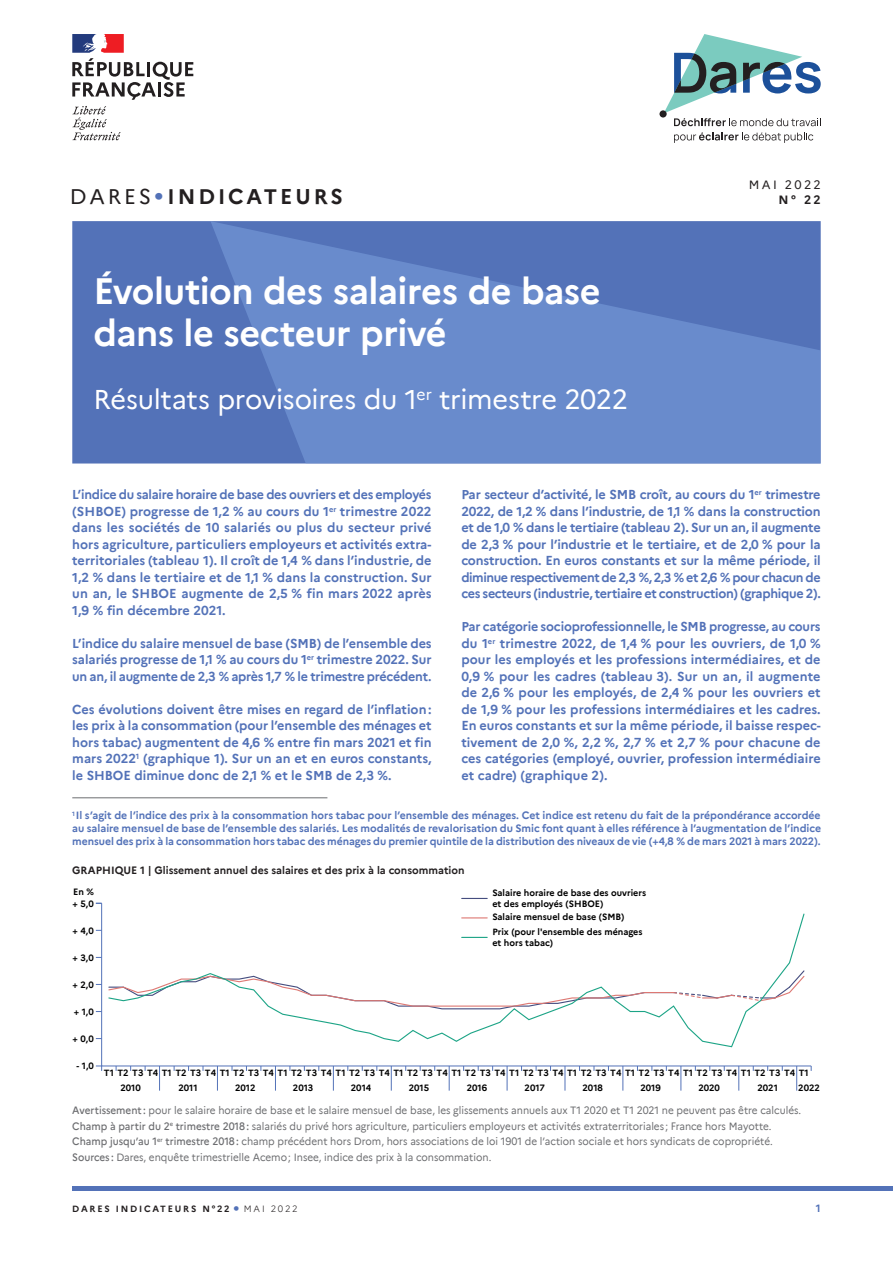
<style>
.page{position:relative;width:893px;height:1263px;background:#fff}
.page>*{position:absolute;margin:0;border:0;box-sizing:border-box;transform-origin:0 0}
.t1{font:700 36px/42px "Marianne";letter-spacing:-.015em;color:#fff}
.t2{font:27px "Marianne";letter-spacing:-.015em;color:#fff}
.t3{font:700 21px "Marianne";letter-spacing:.14em;color:#231f20}
.t4{font:700 12.75px/16.5px "Marianne";color:#5372b8;text-align:justify}
.t5{font:12px "Marianne";letter-spacing:.2em;color:#231f20}
.t6{font:700 12px "Marianne";color:#231f20}
.t7{font:10.5px/15.6px "Marianne";color:#6c6d70;scale:.95 1}
.t8{font:700 10.5px/12.8px "Marianne";letter-spacing:-.005em;color:#5372b8;text-align:justify}
.t9{font:700 10.5px "Marianne";color:#231f20}
.t10{font:700 9px/10.8px "Marianne";color:#000001}
.t11{font:700 9px "Marianne";letter-spacing:.2em;color:#231f20}
.s1{font-weight:400}
.s2{font-weight:400;font-size:27px;color:#5372b8}
.s3{font-weight:500}
.s4{font-weight:300;font-size:21px;color:#5372b8}
.s5{font-weight:300}
</style>
<div class="page">
<div style="left:659px;top:110px;width:8px;height:8px;background:#231f20;border-radius:50%"></div>
<svg style="left:674px;top:132px;width:139px;height:11px"></svg>
<svg style="left:664px;top:34px;width:157px;height:92px"></svg>
<svg style="left:72px;top:106px;width:49px;height:34px"></svg>
<svg style="left:72px;top:34px;width:121px;height:66px"></svg>
<div style="left:72px;top:1186px;width:821px;height:5px;background:#5372b8"></div>
<div style="left:72px;top:221px;width:138px;height:242px;background:#5372b8"></div>
<svg style="left:210px;top:221px;width:611px;height:242px;fill:#698bcc"></svg>
<hr style="left:72px;top:797px;width:255px;height:1px;background:#6c6d70">
<svg style="left:462px;top:898px;width:25px;height:1px"></svg>
<svg style="left:796px;top:1066px;width:1px;height:25px"></svg>
<svg style="left:739px;top:1066px;width:1px;height:25px"></svg>
<svg style="left:681px;top:1066px;width:1px;height:25px"></svg>
<svg style="left:623px;top:1066px;width:1px;height:25px"></svg>
<svg style="left:565px;top:1066px;width:1px;height:25px"></svg>
<svg style="left:507px;top:1066px;width:1px;height:25px"></svg>
<svg style="left:449px;top:1066px;width:1px;height:25px"></svg>
<svg style="left:391px;top:1066px;width:1px;height:25px"></svg>
<svg style="left:333px;top:1066px;width:1px;height:25px"></svg>
<svg style="left:275px;top:1066px;width:1px;height:25px"></svg>
<svg style="left:217px;top:1066px;width:1px;height:25px"></svg>
<svg style="left:159px;top:1066px;width:1px;height:25px"></svg>
<svg style="left:101px;top:903px;width:710px;height:163px"></svg>
<svg style="left:108px;top:913px;width:697px;height:135px"></svg>
<svg style="left:108px;top:969px;width:697px;height:41px"></svg>
<p class="t5" style="left:749px;top:176px;width:73px">MAI 2022</p>
<h3 class="t3" style="left:70px;top:180px;width:274px"><span class="s1">DARES</span><span class="s2">•</span>INDICATEURS</h3>
<p class="t6" style="left:779px;top:191px;width:44px">N° 22</p>
<h1 class="t1" style="left:94px;top:267px;width:509px">Évolution des salaires de base dans le secteur privé</h1>
<h2 class="t2" style="left:94px;top:378px;width:536px">Résultats provisoires du 1<sup>er</sup> trimestre 2022</h2>
<p class="t4" style="left:72px;top:485px;width:361px">L’indice du salaire horaire de base des ouvriers et des employés (SHBOE) progresse de 1,2 % au cours du 1<sup>er</sup> trimestre 2022 dans les sociétés de 10 salariés ou plus du secteur privé hors agriculture, particuliers employeurs et activités extra&shy;territoriales (tableau 1). Il croît de 1,4 % dans l’industrie, de 1,2 % dans le tertiaire et de 1,1 % dans la construction. Sur un an, le SHBOE augmente de 2,5 % fin mars 2022 après 1,9 % fin décembre 2021.</p>
<p class="t4" style="left:72px;top:634px;width:361px">L’indice du salaire mensuel de base (SMB) de l’ensemble des salariés progresse de 1,1 % au cours du 1<sup>er</sup> trimestre 2022. Sur un an, il augmente de 2,3 % après 1,7 % le trimestre précédent.</p>
<p class="t4" style="left:72px;top:700px;width:361px">Ces évolutions doivent être mises en regard de l’inflation: les prix à la consommation (pour l’ensemble des ménages et hors tabac) augmentent de 4,6 % entre fin mars 2021 et fin mars 2022<sup>1</sup> (graphique 1). Sur un an et en euros constants, le SHBOE diminue donc de 2,1 % et le SMB de 2,3 %.</p>
<p class="t8" style="left:72px;top:808px;width:750px"><sup>1</sup>Il s’agit de l’indice des prix à la consommation hors tabac pour l’ensemble des ménages. Cet indice est retenu du fait de la prépondérance accordée au salaire mensuel de base de l’ensemble des salariés. Les modalités de revalorisation du Smic font quant à elles référence à l’augmentation de l’indice mensuel des prix à la consommation hors tabac des ménages du premier quintile de la distribution des niveaux de vie (+4,8 % de mars 2021 à mars 2022).</p>
<p class="t4" style="left:461px;top:485px;width:361px">Par secteur d’activité, le SMB croît, au cours du 1<sup>er</sup> trimestre 2022, de 1,2 % dans l’industrie, de 1,1 % dans la construction et de 1,0 % dans le tertiaire (tableau 2). Sur un an, il augmente de 2,3 % pour l’industrie et le tertiaire, et de 2,0 % pour la construction. En euros constants et sur la même période, il diminue respectivement de 2,3 %, 2,3 % et 2,6 % pour chacun de ces secteurs (industrie, tertiaire et construction) (graphique 2).</p>
<p class="t4" style="left:461px;top:617px;width:361px">Par catégorie socioprofessionnelle, le SMB progresse, au cours du 1<sup>er</sup> trimestre 2022, de 1,4 % pour les ouvriers, de 1,0 % pour les employés et les professions intermédiaires, et de 0,9 % pour les cadres (tableau 3). Sur un an, il augmente de 2,6 % pour les employés, de 2,4 % pour les ouvriers et de 1,9 % pour les professions intermédiaires et les cadres.<br>En euros constants et sur la même période, il baisse respec&shy;tivement de 2,0 %, 2,2 %, 2,7 % et 2,7 % pour chacune de ces catégories (employé, ouvrier, profession intermédiaire et cadre) (graphique 2).</p>
<p class="t9" style="left:72px;top:862px;width:394px">GRAPHIQUE 1 | Glissement annuel des salaires et des prix à la consommation</p>
<p class="t10" style="left:73px;top:886px;width:22px">En %</p>
<p class="t10" style="left:73px;top:897px;width:23px">+ 5,0</p>
<p class="t10" style="left:73px;top:924px;width:23px">+ 4,0</p>
<p class="t10" style="left:73px;top:951px;width:23px">+ 3,0</p>
<p class="t10" style="left:73px;top:978px;width:23px">+ 2,0</p>
<p class="t10" style="left:74px;top:1005px;width:21px">+ 1,0</p>
<p class="t10" style="left:73px;top:1032px;width:23px">+ 0,0</p>
<p class="t10" style="left:492px;top:887px;width:155px">Salaire horaire de base des ouvriers et des employés (SHBOE)</p>
<p class="t10" style="left:492px;top:909px;width:152px;line-height:14.5px">Salaire mensuel de base (SMB)<br>Prix (pour l'ensemble des ménages</p>
<p class="t10" style="left:492px;top:936px;width:62px">et hors tabac)</p>
<p class="t10" style="left:77px;top:1060px;width:19px">- 1,0</p>
<p class="t10" style="left:120px;top:1065px;width:690px;line-height:14.4px;text-indent:-17px">T1 T2 T3 T4 T1 T2 T3 T4 T1 T2 T3 T4 T1 T2 T3 T4 T1 T2 T3 T4 T1 T2 T3 T4 T1 T2 T3 T4 T1 T2 T3 T4 T1 T2 T3 T4 T1 T2 T3 T4 T1 T2 T3 T4 T1 T2 T3 T4 T1<br>2010</p>
<p class="t10" style="left:178px;top:1081px;width:21px">2011</p>
<p class="t10" style="left:235px;top:1081px;width:22px">2012</p>
<p class="t10" style="left:293px;top:1081px;width:22px">2013</p>
<p class="t10" style="left:351px;top:1081px;width:22px">2014</p>
<p class="t10" style="left:409px;top:1081px;width:22px">2015</p>
<p class="t10" style="left:467px;top:1081px;width:22px">2016</p>
<p class="t10" style="left:525px;top:1081px;width:22px">2017</p>
<p class="t10" style="left:582px;top:1081px;width:22px">2018</p>
<p class="t10" style="left:640px;top:1081px;width:22px">2019</p>
<p class="t10" style="left:698px;top:1081px;width:23px">2020</p>
<p class="t10" style="left:757px;top:1081px;width:22px">2021</p>
<p class="t10" style="left:798px;top:1081px;width:23px">2022</p>
<p class="t7" style="left:72px;top:1102px;width:769px"><span class="s3">Avertissement :</span> pour le salaire horaire de base et le salaire mensuel de base, les glissements annuels aux T1 2020 et T1 2021 ne peuvent pas être calculés.<br><span class="s3">Champ à partir du 2</span><sup>e</sup> <span class="s3">trimestre 2018:</span> salariés du privé hors agriculture, particuliers employeurs et activités extraterritoriales ; France hors Mayotte.<br><span class="s3">Champ jusqu’au 1</span><sup>er</sup> <span class="s3">trimestre 2018:</span> champ précédent hors Drom, hors associations de loi 1901 de l’action sociale et hors syndicats de copropriété.<br><span class="s3">Sources :</span> Dares, enquête trimestrielle Acemo; Insee, indice des prix à la consommation.</p>
<p class="t11" style="left:72px;top:1202px;width:227px">DARES INDICATEURS N°22 <span class="s4">•</span> <span class="s5">MAI 2022</span></p>
<p class="t8" style="left:816px;top:1201px;width:6px">1</p>
</div>
